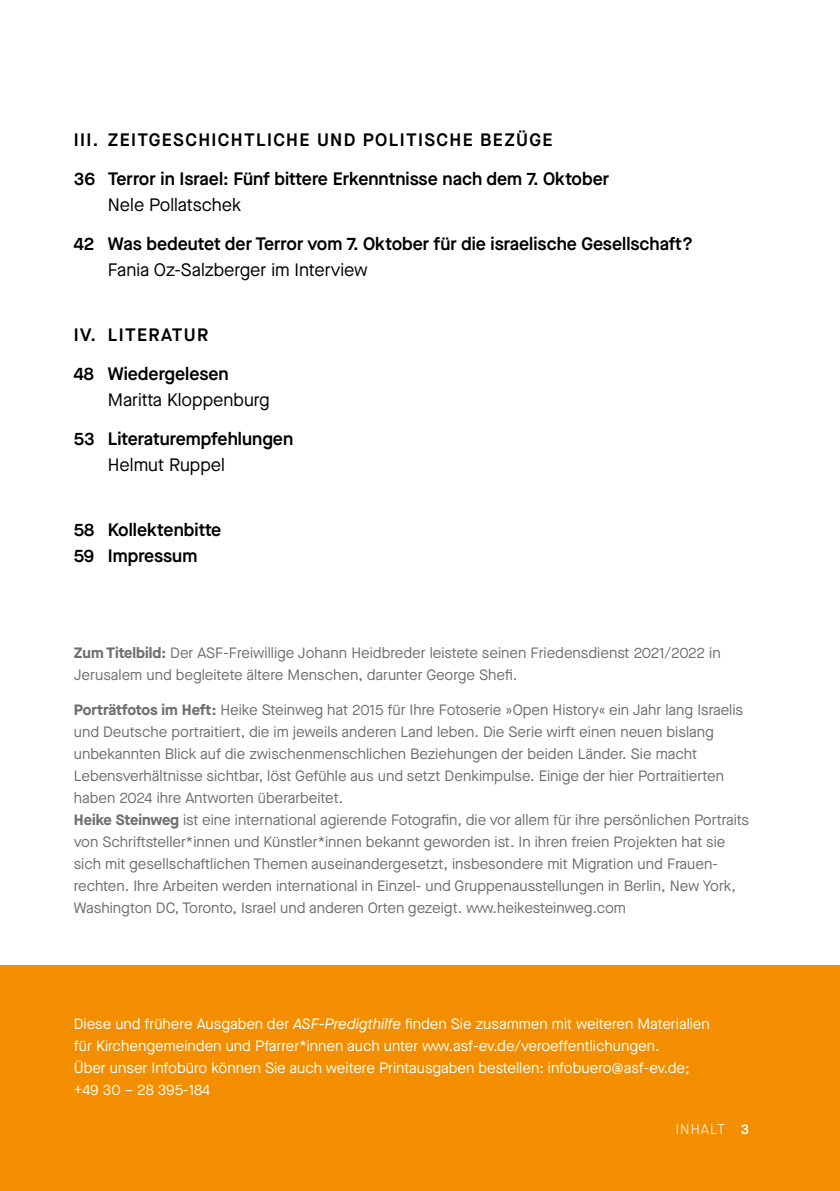
<style>
.page{position:relative;width:840px;height:1191px;background:#fff}
.page>*{position:absolute;margin:0;border:0;box-sizing:border-box;transform-origin:0 0}
.t1{font:600 18px "Maison Neue";color:#000}
.t2{font:18px "Maison Neue";color:#000}
.t3{font:600 18px "Maison Neue";letter-spacing:.075em;color:#000}
.klein_ohne{font:15px/22px "Maison Neue";color:#706f6f}
.klein_ohne-2{font:15px/22px "Maison Neue";color:#fff}
.Paginierung{font:300 14px "Maison Neue";letter-spacing:.075em;color:#fff}
.s1{font-weight:700}
.s2{font-style:italic}
.s3{font-weight:600}
</style>
<div class="page">
<div style="left:0;top:965px;width:839px;height:226px;background:#f28e00"></div>
<p class="t3" style="left:74px;top:127px;width:480px">III. ZEITGESCHICHTLICHE UND POLITISCHE BEZÜGE</p>
<p class="t1" style="left:74px;top:166px;width:536px">36 Terror in Israel: Fünf bittere Erkenntnisse nach dem 7. Oktober</p>
<p class="t2" style="left:108px;top:193px;width:135px">Nele Pollatschek</p>
<p class="t1" style="left:74px;top:231px;width:620px">42 Was bedeutet der Terror vom 7. Oktober für die israelische Gesellschaft?</p>
<p class="t2" style="left:108px;top:258px;width:261px">Fania Oz-Salzberger im Interview</p>
<p class="t3" style="left:74px;top:322px;width:136px">IV. LITERATUR</p>
<p class="t1" style="left:74px;top:361px;width:156px">48 Wiedergelesen</p>
<p class="t2" style="left:108px;top:388px;width:163px">Maritta Kloppenburg</p>
<p class="t1" style="left:74px;top:426px;width:221px">53 Literaturempfehlungen</p>
<p class="t2" style="left:108px;top:453px;width:118px">Helmut Ruppel</p>
<p class="t1" style="left:74px;top:517px;width:149px">58 Kollektenbitte</p>
<p class="t1" style="left:74px;top:543px;width:125px">59 Impressum</p>
<p class="klein_ohne" style="left:74px;top:642px;width:648px"><span class="s1">Zum Titelbild:</span> Der ASF-Freiwillige Johann Heidbreder leistete seinen Friedensdienst 2021/2022 in<br>Jerusalem und begleitete ältere Menschen, darunter George Shefi.</p>
<p class="klein_ohne" style="left:74px;top:698px;width:676px"><span class="s1">Porträtfotos im Heft:</span> Heike Steinweg hat 2015 für Ihre Fotoserie »Open History« ein Jahr lang Israelis und Deutsche portraitiert, die im jeweils anderen Land leben. Die Serie wirft einen neuen bislang unbekannten Blick auf die zwischenmenschlichen Beziehungen der beiden Länder. Sie macht Lebensverhältnisse sichtbar, löst Gefühle aus und setzt Denkimpulse. Einige der hier Portraitierten haben 2024 ihre Antworten überarbeitet.<br><span class="s1">Heike Steinweg</span> ist eine international agierende Fotografin, die vor allem für ihre persönlichen Portraits von Schriftsteller*innen und Künstler*innen bekannt geworden ist. In ihren freien Projekten hat sie sich mit gesellschaftlichen Themen auseinandergesetzt, insbesondere mit Migration und Frauen&shy;rechten. Ihre Arbeiten werden international in Einzel- und Gruppenausstellungen in Berlin, New York, Washington DC, Toronto, Israel und anderen Orten gezeigt. www.heikesteinweg.com</p>
<p class="klein_ohne-2" style="left:74px;top:1013px;width:637px">Diese und frühere Ausgaben der <span class="s2">ASF-Predigthilfe</span> finden Sie zusammen mit weiteren Materialien für Kirchengemeinden und Pfarrer*innen auch unter www.asf-ev.de/veroeffentlichungen.<br>Über unser Infobüro können Sie auch weitere Printausgaben bestellen: infobuero@asf-ev.de; +49 30 – 28 395-184</p>
<p class="Paginierung" style="left:675px;top:1120px;width:75px">INHALT <span class="s3">3</span></p>
</div>
